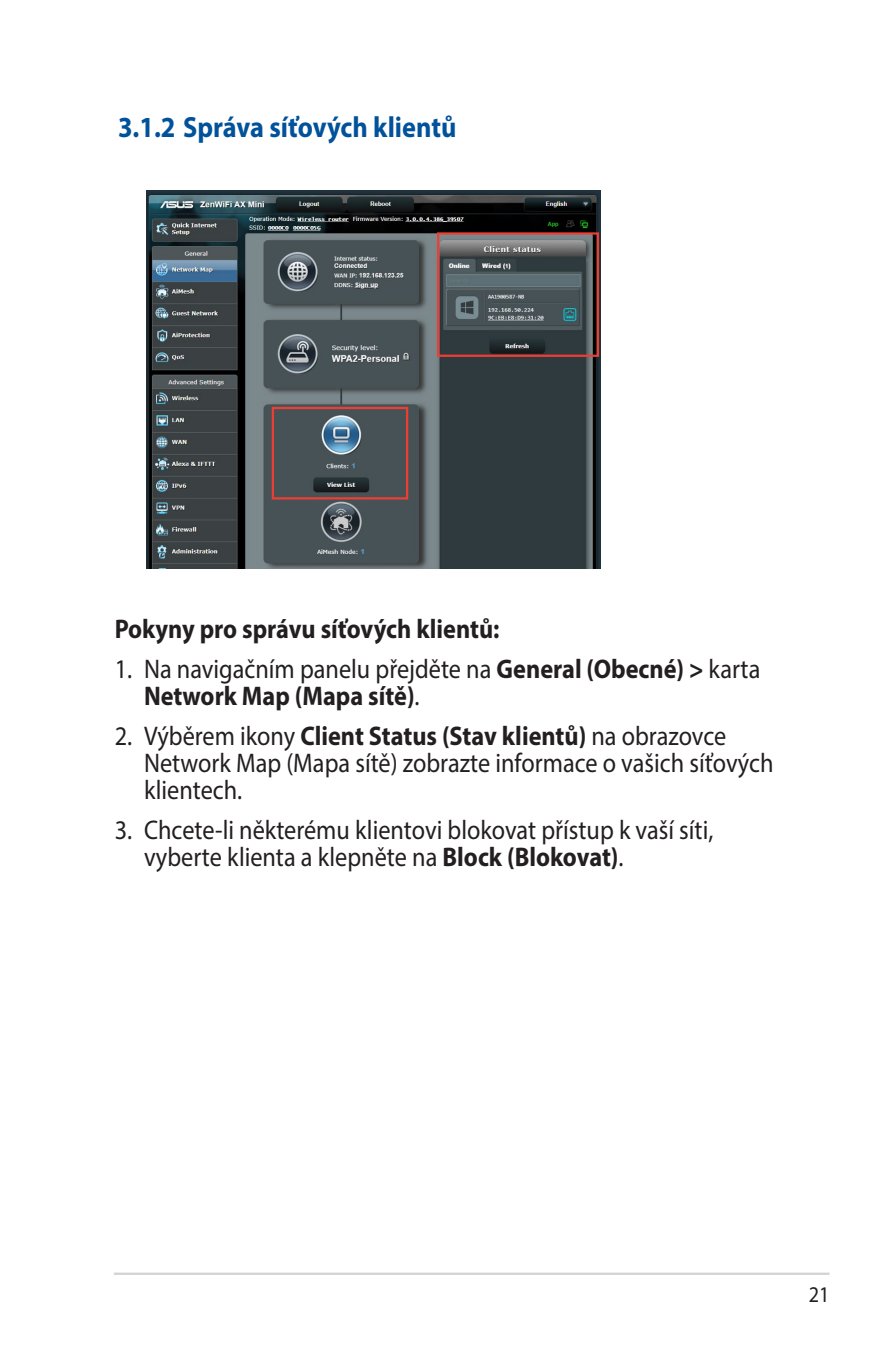
<style>
.page{position:relative;width:893px;height:1346px;background:#fff}
.page>*{position:absolute;margin:0;border:0;box-sizing:border-box;transform-origin:0 0}
.WL_Header_2{font:700 29.25px "Myriad Pro";color:#01529a;scale:.9 1}
.WL_Body_Text_-_List{font:27px/27px "Myriad Pro";color:#231f20;scale:.9 1}
.WL_Body_Text_-_List-2{font:700 27px "Myriad Pro";color:#231f20;scale:.9 1}
.t1{font:22.5px "Myriad Pro";color:#231f20;scale:.9 1}
.s1{font-weight:700}
</style>
<div class="page">
<hr style="left:114px;top:1272px;width:715px;height:3px;background:#d1d2d4">
<img style="left:146px;top:190px;width:454px;height:379px">
<div style="left:272px;top:407px;width:136px;height:92px;border:2px solid #ee3e34"></div>
<div style="left:437px;top:232px;width:162px;height:125px;border:2px solid #ee3e34"></div>
<p class="WL_Header_2" style="left:118px;top:108px;width:377px">3.1.2 Správa síťových klientů</p>
<p class="WL_Body_Text_-_List-2" style="left:115px;top:612px;width:429px">Pokyny pro správu síťových klientů:</p>
<p class="WL_Body_Text_-_List" style="left:144px;top:655px;width:686px;text-indent:-29px">1. Na navigačním panelu přejděte na <span class="s1">General (Obecné) &gt;</span> karta<br><span class="s1">Network Map (Mapa sítě)</span>.</p>
<p class="WL_Body_Text_-_List" style="left:144px;top:722px;width:701px;text-indent:-29px">2. Výběrem ikony <span class="s1">Client Status (Stav klientů)</span> na obrazovce<br>Network Map (Mapa sítě) zobrazte informace o vašich síťových klientech.</p>
<p class="WL_Body_Text_-_List" style="left:144px;top:816px;width:634px;text-indent:-29px">3. Chcete-li některému klientovi blokovat přístup k vaší síti, vyberte klienta a klepněte na <span class="s1">Block (Blokovat)</span>.</p>
<p class="t1" style="left:809px;top:1281px;width:25px">21</p>
</div>
